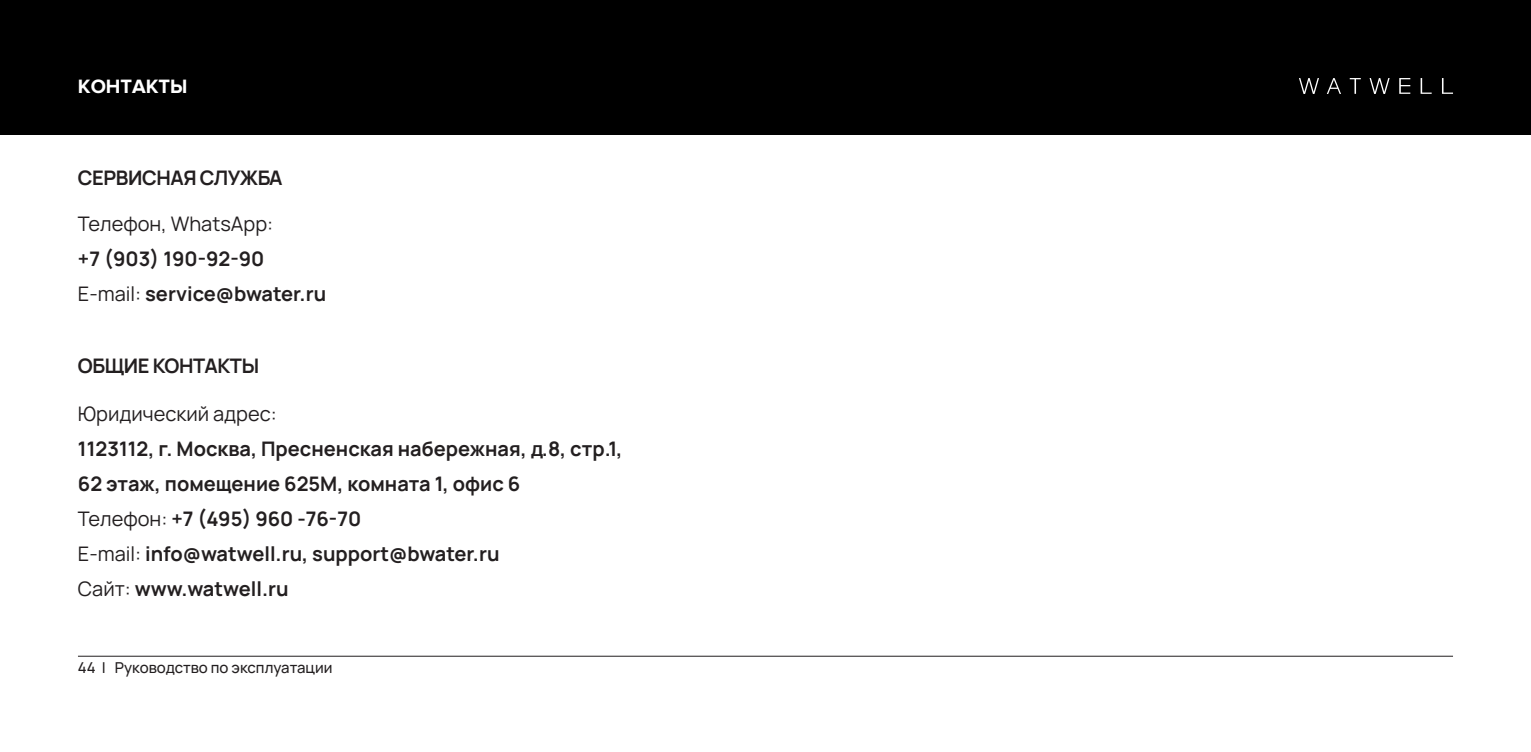
<style>
.page{position:relative;width:1531px;height:752px;background:#fff}
.page>*{position:absolute;margin:0;border:0;box-sizing:border-box;transform-origin:0 0}
.t1{font:700 20px "Manrope";color:#231f20}
.t2{font:20px "Manrope";color:#231f20}
.t3{font:700 20px "Manrope";letter-spacing:-.02em;color:#231f20}
.t4{font:700 20px "Proxima Nova";color:#fff}
.t5{font:500 15px "Manrope";color:#231f20}
.s1{font-weight:400}
</style>
<div class="page">
<div style="left:0;top:0;width:1509px;height:135px;background:#000"></div>
<div style="left:1488px;top:0;width:43px;height:135px;background:#000"></div>
<hr style="left:78px;top:655px;width:1375px;height:1px;background:#231f20">
<svg style="left:1299px;top:78px;width:20px;height:16px"></svg>
<svg style="left:1369px;top:78px;width:20px;height:16px"></svg>
<svg style="left:1327px;top:78px;width:14px;height:16px"></svg>
<svg style="left:1420px;top:78px;width:11px;height:16px"></svg>
<svg style="left:1442px;top:78px;width:11px;height:16px"></svg>
<svg style="left:1399px;top:78px;width:11px;height:16px"></svg>
<svg style="left:1349px;top:78px;width:12px;height:16px"></svg>
<p class="t4" style="left:78px;top:75px;width:111px">КОНТАКТЫ</p>
<p class="t3" style="left:78px;top:163px;width:206px">СЕРВИСНАЯ СЛУЖБА</p>
<p class="t2" style="left:78px;top:209px;width:197px">Телефон, WhatsApp:</p>
<p class="t1" style="left:78px;top:244px;width:188px">+7 (903) 190-92-90</p>
<p class="t1" style="left:78px;top:279px;width:250px"><span class="s1">E-mail:</span> service@bwater.ru</p>
<p class="t3" style="left:78px;top:351px;width:183px">ОБЩИЕ КОНТАКТЫ</p>
<p class="t2" style="left:78px;top:399px;width:200px">Юридический адрес:</p>
<p class="t1" style="left:78px;top:434px;width:546px">1123112, г. Москва, Пресненская набережная, д.8, стр.1,</p>
<p class="t1" style="left:78px;top:469px;width:444px">62 этаж, помещение 625М, комната 1, офис 6</p>
<p class="t1" style="left:78px;top:504px;width:285px"><span class="s1">Телефон:</span> +7 (495) 960 -76-70</p>
<p class="t1" style="left:78px;top:539px;width:423px"><span class="s1">E-mail:</span> info@watwell.ru, support@bwater.ru</p>
<p class="t1" style="left:78px;top:574px;width:212px"><span class="s1">Сайт:</span> www.watwell.ru</p>
<p class="t5" style="left:78px;top:656px;width:256px">44 | Руководство по эксплуатации</p>
</div>
